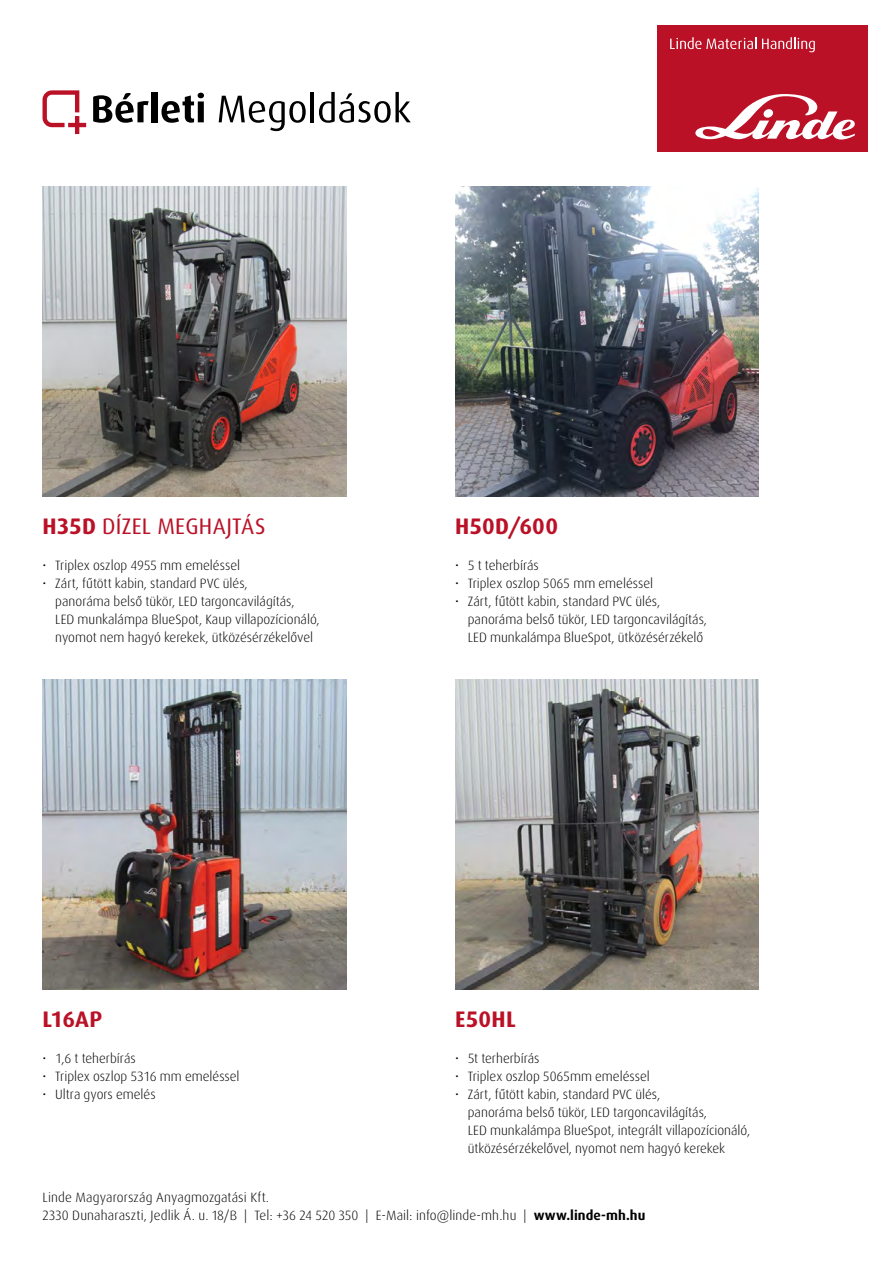
<style>
.page{position:relative;width:893px;height:1263px;background:#fff}
.page>*{position:absolute;margin:0;border:0;box-sizing:border-box;transform-origin:0 0}
.t1{font:500 22.5px "Dax CE";letter-spacing:.01em;color:#ba1127}
.t2{font:700 22.5px "Dax CE";letter-spacing:.01em;color:#ba1127}
.t3{font:300 13.5px/18px "Dax CE";color:#000}
.t4{font:300 13.5px/18px "Dax Pro";letter-spacing:.01em;color:#000}
.s1{font-weight:700}
.s2{font-family:"Dax CE";font-weight:700}
</style>
<div class="page">
<img style="left:43px;top:186px;width:303px;height:310px">
<img style="left:43px;top:679px;width:303px;height:310px">
<img style="left:455px;top:186px;width:304px;height:310px">
<img style="left:455px;top:679px;width:304px;height:311px">
<svg style="left:43px;top:90px;width:43px;height:44px"></svg>
<svg style="left:93px;top:93px;width:56px;height:30px"></svg>
<div style="left:152px;top:92px;width:6px;height:30px;background:#000"></div>
<svg style="left:161px;top:93px;width:43px;height:30px"></svg>
<svg style="left:219px;top:96px;width:87px;height:35px"></svg>
<hr style="left:311px;top:92px;width:3px;height:30px;background:#000">
<svg style="left:319px;top:92px;width:92px;height:31px"></svg>
<div style="left:657px;top:26px;width:210px;height:126px;background:#ba1127"></div>
<svg style="left:695px;top:94px;width:160px;height:46px"></svg>
<svg style="left:670px;top:37px;width:86px;height:12px"></svg>
<svg style="left:762px;top:37px;width:53px;height:15px"></svg>
<h1 class="t1" style="left:43px;top:514px;width:225px"><span class="s1">H35D</span> DÍZEL MEGHAJTÁS</h1>
<p class="t3" style="left:43px;top:556px;width:199px">• Triplex oszlop 4955 mm emeléssel</p>
<p class="t3" style="left:55px;top:574px;width:266px;text-indent:-13px">• Zárt, fűtött kabin, standard PVC ülés,<br>panoráma belső tükör, LED targoncavilágítás,<br>LED munkalámpa BlueSpot, Kaup villapozícionáló, nyomot nem hagyó kerekek, ütközésérzékelővel</p>
<h1 class="t2" style="left:455px;top:513px;width:105px">H50D/600</h1>
<p class="t3" style="left:455px;top:556px;width:85px">• 5 t teherbírás</p>
<p class="t3" style="left:455px;top:574px;width:200px">• Triplex oszlop 5065 mm emeléssel</p>
<p class="t3" style="left:468px;top:592px;width:241px;text-indent:-13px">• Zárt, fűtött kabin, standard PVC ülés, panoráma belső tükör, LED targoncavilágítás,<br>LED munkalámpa BlueSpot, ütközésérzékelő</p>
<h1 class="t2" style="left:43px;top:1006px;width:61px">L16AP</h1>
<p class="t3" style="left:43px;top:1049px;width:95px">• 1,6 t teherbírás</p>
<p class="t3" style="left:43px;top:1067px;width:199px">• Triplex oszlop 5316 mm emeléssel</p>
<p class="t3" style="left:43px;top:1085px;width:115px">• Ultra gyors emelés</p>
<h1 class="t2" style="left:455px;top:1007px;width:62px">E50HL</h1>
<p class="t3" style="left:455px;top:1050px;width:86px">• 5t terherbírás</p>
<p class="t3" style="left:455px;top:1068px;width:196px">• Triplex oszlop 5065mm emeléssel</p>
<p class="t3" style="left:468px;top:1086px;width:284px;text-indent:-13px">• Zárt, fűtött kabin, standard PVC ülés,<br>panoráma belső tükör, LED targoncavilágítás,<br>LED munkalámpa BlueSpot, integrált villapozícionáló, ütközésérzékelővel, nyomot nem hagyó kerekek</p>
<p class="t4" style="left:43px;top:1189px;width:604px">Linde Magyarország Anyagmozgatási Kft.<br>2330 Dunaharaszti, Jedlik Á. u. 18/B | Tel: +36 24 520 350 | E-Mail: info@linde-mh.hu | <span class="s2">www.linde-mh.hu</span></p>
</div>
